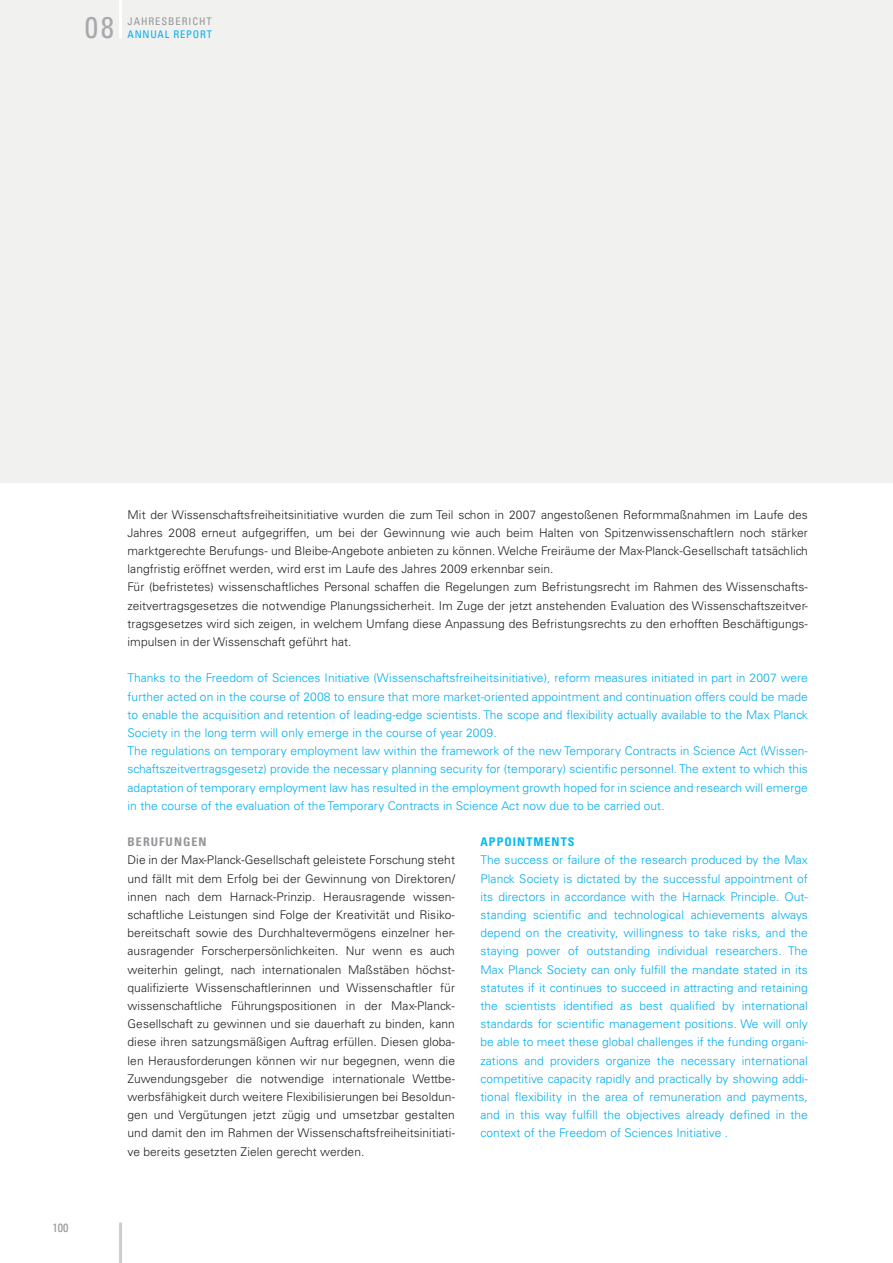
<style>
.page{position:relative;width:893px;height:1263px;background:#fff}
.page>*{position:absolute;margin:0;border:0;box-sizing:border-box;transform-origin:0 0}
.t1{font:condensed 30px "Univers LT";color:#a8a9ad}
.copy_englisch{font:300 12px/18.1px "Univers LT";letter-spacing:.005em;color:#00aeef;text-align:justify}
.copy_deutsch{font:300 12px/18.1px "Univers LT";letter-spacing:.005em;color:#231f20;text-align:justify}
.copy_englisch-2{font:700 condensed 12px "Univers LT";letter-spacing:.09em;color:#00baf1}
.copy_deutsch-2{font:700 condensed 12px "Univers LT";letter-spacing:.09em;color:#939598}
.t2{font:condensed 12px "Univers LT";color:#939598}
.t3{font:condensed 10.5px "Univers LT";letter-spacing:.09em;color:#939598}
.t4{font:condensed 10.5px "Univers LT";letter-spacing:.075em;color:#00aeef}
</style>
<div class="page">
<div style="left:0;top:0;width:893px;height:482px;background:#f1f2ef"></div>
<hr style="left:119px;top:0;width:3px;height:38px;background:#fff">
<hr style="left:119px;top:1222px;width:3px;height:41px;background:#cbccce">
<h1 class="t1" style="left:85px;top:8px;width:31px">08</h1>
<p class="t3" style="left:128px;top:15px;width:86px">JAHRESBERICHT</p>
<p class="t4" style="left:128px;top:28px;width:86px">ANNUAL REPORT</p>
<p class="t2" style="left:52px;top:1220px;width:17px">100</p>
<p class="copy_deutsch" style="left:128px;top:505px;width:682px">Mit der Wissenschaftsfreiheitsinitiative wurden die zum Teil schon in 2007 angestoßenen Reformmaßnahmen im Laufe des Jahres 2008 erneut aufgegriffen, um bei der Gewinnung wie auch beim Halten von Spitzenwissenschaftlern noch stärker marktgerechte Berufungs- und Bleibe-Angebote anbieten zu können. Welche Freiräume der Max-Planck-Gesellschaft tatsächlich langfristig eröffnet werden, wird erst im Laufe des Jahres 2009 erkennbar sein.</p>
<p class="copy_deutsch" style="left:128px;top:578px;width:682px">Für (befristetes) wissenschaftliches Personal schaffen die Regelungen zum Befristungsrecht im Rahmen des Wissenschafts&shy;zeitvertragsgesetzes die notwendige Planungssicherheit. Im Zuge der jetzt anstehenden Evaluation des Wissenschaftszeitver&shy;tragsgesetzes wird sich zeigen, in welchem Umfang diese Anpassung des Befristungsrechts zu den erhofften Beschäftigungs&shy;impulsen in der Wissenschaft geführt hat.</p>
<p class="copy_englisch" style="left:128px;top:669px;width:682px">Thanks to the Freedom of Sciences Initiative (Wissenschaftsfreiheitsinitiative), reform measures initiated in part in 2007 were further acted on in the course of 2008 to ensure that more market-oriented appointment and continuation offers could be made to enable the acquisition and retention of leading-edge scientists. The scope and flexibility actually available to the Max Planck Society in the long term will only emerge in the course of year 2009.</p>
<p class="copy_englisch" style="left:128px;top:742px;width:682px">The regulations on temporary employment law within the framework of the new Temporary Contracts in Science Act (Wissen&shy;schaftszeitvertragsgesetz) provide the necessary planning security for (temporary) scientific personnel. The extent to which this adaptation of temporary employment law has resulted in the employment growth hoped for in science and research will emerge in the course of the evaluation of the Temporary Contracts in Science Act now due to be carried out.</p>
<p class="copy_deutsch-2" style="left:128px;top:834px;width:8px">BER</p>
<p class="copy_deutsch-2" style="left:151px;top:834px;width:57px">UFUNGEN</p>
<p class="copy_deutsch" style="left:128px;top:851px;width:329px">Die in der Max-Planck-Gesellschaft geleistete Forschung steht und fällt mit dem Erfolg bei der Gewinnung von Direktoren/ innen nach dem Harnack-Prinzip. Herausragende wissen&shy;schaftliche Leistungen sind Folge der Kreativität und Risiko&shy;bereitschaft sowie des Durchhaltevermögens einzelner her&shy;ausragender Forscherpersönlichkeiten. Nur wenn es auch weiterhin gelingt, nach internationalen Maßstäben höchst&shy;qualifizierte Wissenschaftlerinnen und Wissenschaftler für wissenschaftliche Führungspositionen in der Max-Planck-Gesellschaft zu gewinnen und sie dauerhaft zu binden, kann diese ihren satzungsmäßigen Auftrag erfüllen. Diesen globa&shy;len Herausforderungen können wir nur begegnen, wenn die Zuwendungsgeber die notwendige internationale Wettbe&shy;werbsfähigkeit durch weitere Flexibilisierungen bei Besoldun&shy;gen und Vergütungen jetzt zügig und umsetzbar gestalten und damit den im Rahmen der Wissenschaftsfreiheitsinitiati&shy;ve bereits gesetzten Zielen gerecht werden.</p>
<p class="copy_englisch-2" style="left:480px;top:834px;width:95px">APPOINTMENTS</p>
<p class="copy_englisch" style="left:480px;top:851px;width:329px">The success or failure of the research produced by the Max Planck Society is dictated by the successful appointment of its directors in accordance with the Harnack Principle. Out&shy;standing scientific and technological achievements always depend on the creativity, willingness to take risks, and the staying power of outstanding individual researchers. The Max Planck Society can only fulfill the mandate stated in its statutes if it continues to succeed in attracting and retaining the scientists identified as best qualified by international standards for scientific management positions. We will only be able to meet these global challenges if the funding organi&shy;zations and providers organize the necessary international competitive capacity rapidly and practically by showing addi&shy;tional flexibility in the area of remuneration and payments, and in this way fulfill the objectives already defined in the context of the Freedom of Sciences Initiative .</p>
</div>
